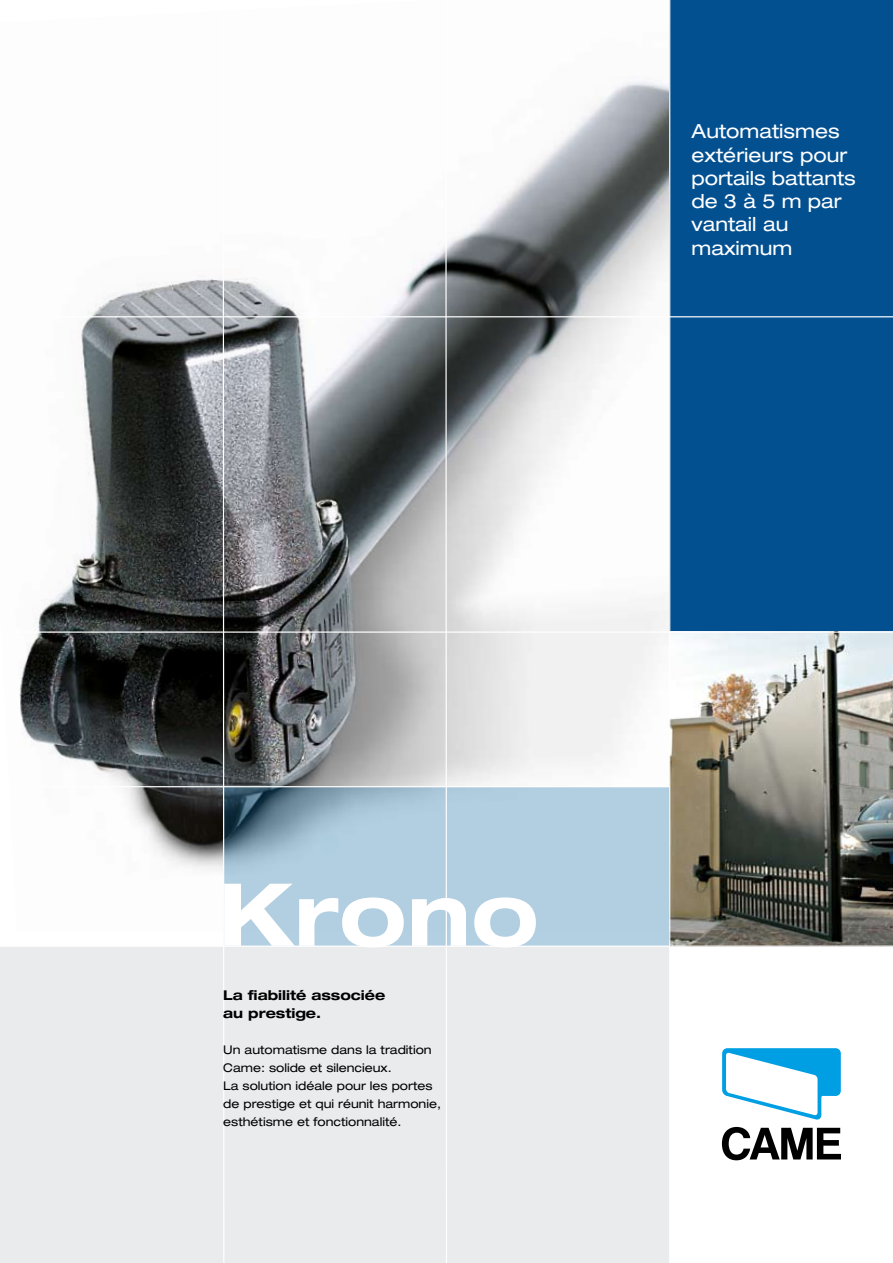
<style>
.page{position:relative;width:893px;height:1263px;background:#fff}
.page>*{position:absolute;margin:0;border:0;box-sizing:border-box;transform-origin:0 0}
.t1{font:700 expanded 87px "Helvetica Neue";color:#fff}
.t2{font:expanded 19.5px/23.2px "Helvetica Neue LT Pro";color:#fff}
.t3{font:700 expanded 13.5px/18px "Helvetica Neue";color:#000}
.t4{font:expanded 12px/18px "Helvetica Neue";color:#000}
.s1{font-family:"Helvetica Neue LT Pro"}
</style>
<div class="page">
<img style="left:19px;top:81px;width:650px;height:789px">
<svg style="left:225px;top:787px;width:444px;height:158px;background:#a9c6d8"></svg>
<div style="left:0;top:946px;width:670px;height:317px;background:#e9ebec"></div>
<svg style="left:222px;top:81px;width:3px;height:1182px"></svg>
<svg style="left:445px;top:81px;width:3px;height:1182px"></svg>
<div style="left:670px;top:0;width:223px;height:799px;background:#035091"></div>
<img style="left:670px;top:633px;width:223px;height:312px">
<hr style="left:0;top:631px;width:893px;height:2px;background:#fff">
<hr style="left:0;top:945px;width:893px;height:2px;background:#fff">
<hr style="left:669px;top:0;width:1px;height:1263px;background:#fff">
<hr style="left:0;top:316px;width:893px;height:1px;background:#fff">
<hr style="left:0;top:786px;width:670px;height:1px;background:#fff">
<svg style="left:722px;top:1048px;width:119px;height:72px"></svg>
<svg style="left:722px;top:1127px;width:119px;height:33px"></svg>
<h2 class="t2" style="left:691px;top:120px;width:166px">Automatismes extérieurs pour portails battants de 3 à 5 m par vantail au maximum</h2>
<h1 class="t1" style="left:218px;top:860px;width:322px">Krono</h1>
<p class="t3" style="left:223px;top:986px;width:164px">La fiabilité associée au prestige.</p>
<p class="t4" style="left:223px;top:1041px;width:219px">Un automatisme dans la tradition<br>Came: solide et silencieux.<br>La solution idéale pour les portes de prestige et qui réunit harmonie, esthétisme et fonctionnalité<span class="s1">.</span></p>
</div>
